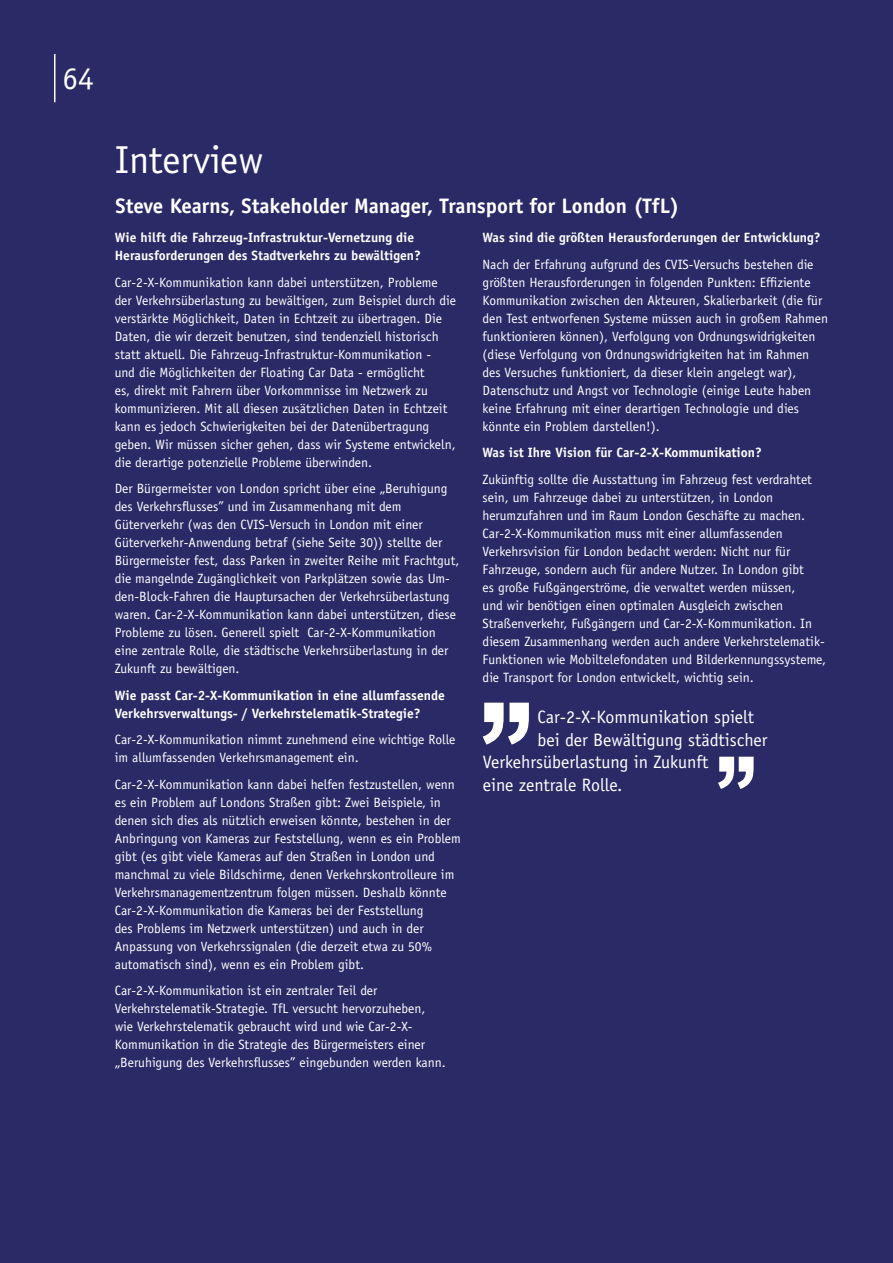
<style>
.page{position:relative;width:893px;height:1263px;background:#292a66}
.page>*{position:absolute;margin:0;border:0;box-sizing:border-box;transform-origin:0 0}
.t1{font:39px "Officina Sans Std";color:#fff}
.t2{font:31.5px "Officina Sans Std";color:#fff}
.t3{font:700 21px "Officina Sans Std";color:#fff}
.t4{font:18px "Officina Sans Std";color:#fff}
.t5{font:13.5px/18px "Officina Sans Std";color:#fff}
.t6{font:700 13.5px/18px "Officina Sans Std";color:#fff}
</style>
<div class="page">
<svg style="left:483px;top:703px;width:46px;height:42px"></svg>
<svg style="left:718px;top:757px;width:36px;height:32px"></svg>
<hr style="left:54px;top:54px;width:1px;height:48px;background:#fff">
<h2 class="t2" style="left:63px;top:60px;width:33px">64</h2>
<h1 class="t1" style="left:115px;top:137px;width:150px">Interview</h1>
<h3 class="t3" style="left:116px;top:193px;width:565px">Steve Kearns, Stakeholder Manager, Transport for London (TfL)</h3>
<p class="t6" style="left:115px;top:229px;width:308px">Wie hilft die Fahrzeug-Infrastruktur-Vernetzung die<br>Herausforderungen des Stadtverkehrs zu bewältigen?</p>
<p class="t5" style="left:115px;top:273px;width:343px">Car-2-X-Kommunikation kann dabei unterstützen, Probleme der Verkehrsüberlastung zu bewältigen, zum Beispiel durch die verstärkte Möglichkeit, Daten in Echtzeit zu übertragen. Die Daten, die wir derzeit benutzen, sind tendenziell historisch statt aktuell. Die Fahrzeug-Infrastruktur-Kommunikation -<br>und die Möglichkeiten der Floating Car Data - ermöglicht<br>es, direkt mit Fahrern über Vorkommnisse im Netzwerk zu kommunizieren. Mit all diesen zusätzlichen Daten in Echtzeit kann es jedoch Schwierigkeiten bei der Datenübertragung geben. Wir müssen sicher gehen, dass wir Systeme entwickeln, die derartige potenzielle Probleme überwinden.</p>
<p class="t5" style="left:115px;top:480px;width:346px">Der Bürgermeister von London spricht über eine „Beruhigung des Verkehrsflusses” und im Zusammenhang mit dem Güterverkehr (was den CVIS-Versuch in London mit einer Güterverkehr-Anwendung betraf (siehe Seite 30)) stellte der Bürgermeister fest, dass Parken in zweiter Reihe mit Frachtgut, die mangelnde Zugänglichkeit von Parkplätzen sowie das Um&shy;den-Block-Fahren die Hauptursachen der Verkehrsüberlastung waren. Car-2-X-Kommunikation kann dabei unterstützen, diese Probleme zu lösen. Generell spielt Car-2-X-Kommunikation eine zentrale Rolle, die städtische Verkehrsüberlastung in der Zukunft zu bewältigen.</p>
<p class="t6" style="left:115px;top:686px;width:331px">Wie passt Car-2-X-Kommunikation in eine allumfassende<br>Verkehrsverwaltungs- / Verkehrstelematik-Strategie?</p>
<p class="t5" style="left:115px;top:731px;width:342px">Car-2-X-Kommunikation nimmt zunehmend eine wichtige Rolle im allumfassenden Verkehrsmanagement ein.</p>
<p class="t5" style="left:115px;top:775px;width:348px">Car-2-X-Kommunikation kann dabei helfen festzustellen, wenn es ein Problem auf Londons Straßen gibt: Zwei Beispiele, in denen sich dies als nützlich erweisen könnte, bestehen in der Anbringung von Kameras zur Feststellung, wenn es ein Problem gibt (es gibt viele Kameras auf den Straßen in London und manchmal zu viele Bildschirme, denen Verkehrskontrolleure im Verkehrsmanagementzentrum folgen müssen. Deshalb könnte Car-2-X-Kommunikation die Kameras bei der Feststellung<br>des Problems im Netzwerk unterstützen) und auch in der Anpassung von Verkehrssignalen (die derzeit etwa zu 50% automatisch sind), wenn es ein Problem gibt.</p>
<p class="t5" style="left:115px;top:982px;width:332px">Car-2-X-Kommunikation ist ein zentraler Teil der Verkehrstelematik-Strategie. TfL versucht hervorzuheben, wie Verkehrstelematik gebraucht wird und wie Car-2-X-Kommunikation in die Strategie des Bürgermeisters einer „Beruhigung des Verkehrsflusses” eingebunden werden kann.</p>
<p class="t6" style="left:483px;top:228px;width:340px">Was sind die größten Herausforderungen der Entwicklung?</p>
<p class="t5" style="left:483px;top:255px;width:347px">Nach der Erfahrung aufgrund des CVIS-Versuchs bestehen die größten Herausforderungen in folgenden Punkten: Effiziente Kommunikation zwischen den Akteuren, Skalierbarkeit (die für den Test entworfenen Systeme müssen auch in großem Rahmen funktionieren können), Verfolgung von Ordnungswidrigkeiten (diese Verfolgung von Ordnungswidrigkeiten hat im Rahmen des Versuches funktioniert, da dieser klein angelegt war), Datenschutz und Angst vor Technologie (einige Leute haben keine Erfahrung mit einer derartigen Technologie und dies könnte ein Problem darstellen!).</p>
<p class="t6" style="left:483px;top:443px;width:281px">Was ist Ihre Vision für Car-2-X-Kommunikation?</p>
<p class="t5" style="left:483px;top:470px;width:345px">Zukünftig sollte die Ausstattung im Fahrzeug fest verdrahtet sein, um Fahrzeuge dabei zu unterstützen, in London herumzufahren und im Raum London Geschäfte zu machen.<br>Car-2-X-Kommunikation muss mit einer allumfassenden Verkehrsvision für London bedacht werden: Nicht nur für Fahrzeuge, sondern auch für andere Nutzer. In London gibt<br>es große Fußgängerströme, die verwaltet werden müssen,<br>und wir benötigen einen optimalen Ausgleich zwischen Straßenverkehr, Fußgängern und Car-2-X-Kommunikation. In diesem Zusammenhang werden auch andere Verkehrstelematik-Funktionen wie Mobiltelefondaten und Bilderkennungssysteme, die Transport for London entwickelt, wichtig sein.</p>
<h3 class="t4" style="left:537px;top:707px;width:218px">Car-2-X-Kommunikation spielt</h3>
<h3 class="t4" style="left:537px;top:729px;width:232px">bei der Bewältigung städtischer</h3>
<h3 class="t4" style="left:483px;top:752px;width:227px">Verkehrsüberlastung in Zukunft</h3>
<h3 class="t4" style="left:483px;top:774px;width:141px">eine zentrale Rolle.</h3>
</div>
